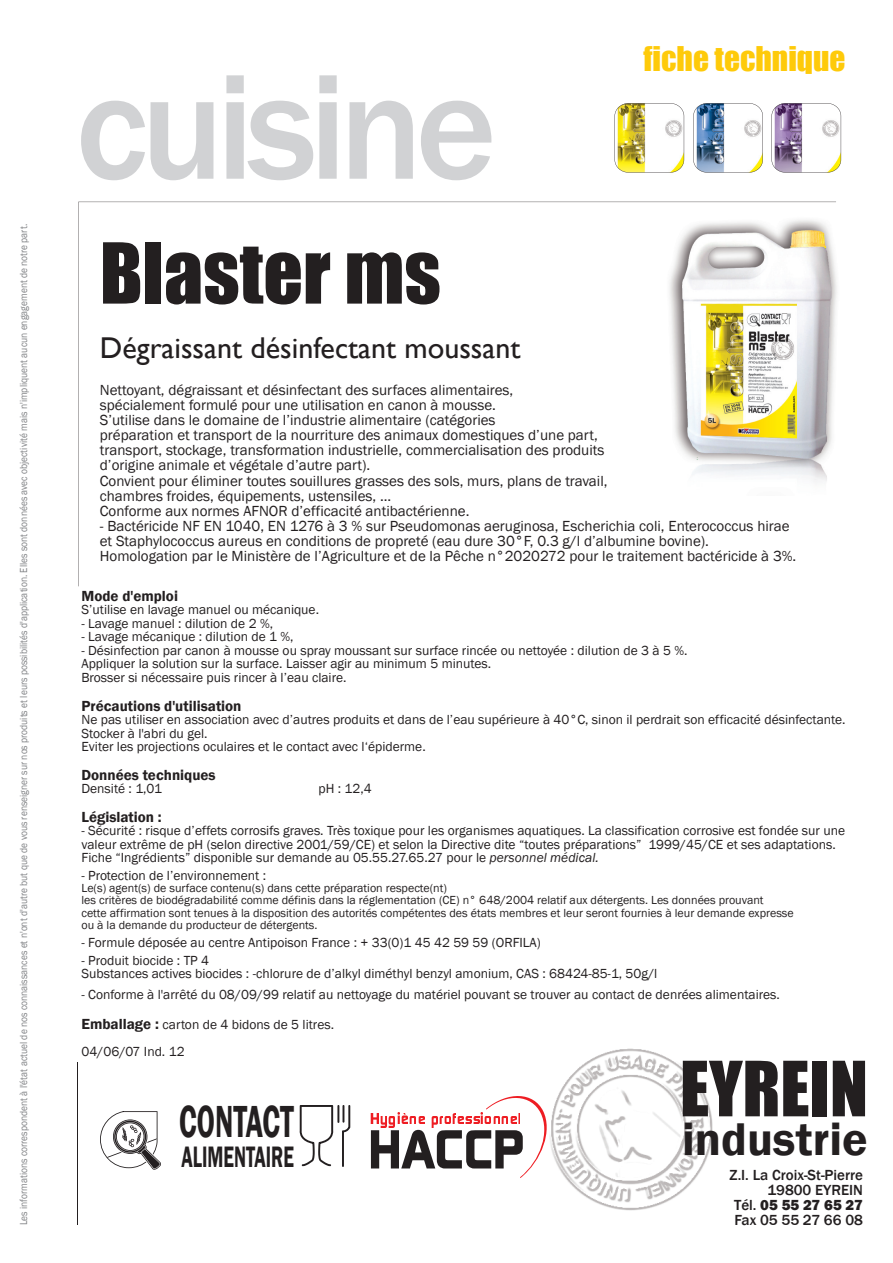
<style>
.page{position:relative;width:893px;height:1263px;background:#fff}
.page>*{position:absolute;margin:0;border:0;box-sizing:border-box;transform-origin:0 0}
.t1{font:500 155.1px "Franklin Gothic";letter-spacing:-.05em;color:#d1d2d4}
.t2{font:77.55px "Impact";color:#231f20}
.t3{font:70.35px "Impact";color:#231f20}
.t4{font:600 47.1px "Franklin Gothic";color:#231f20}
.t5{font:600 46.2px "Franklin Gothic";color:#231f20;scale:.61 1}
.t6{font:31.2px "Impact";color:#feca0a}
.t7{font:600 30.45px "Franklin Gothic";color:#231f20;scale:.61 1}
.t8{font:30px "Gill Sans";color:#231f20}
.t9{font:15px/15px "Franklin Gothic";color:#231f20}
.t10{font:600 15px "Franklin Gothic";color:#231f20}
.t11{font:500 15px/15px "Franklin Gothic";color:#231f20;text-align:right}
.t12{font:13.5px/13.5px "Franklin Gothic";color:#231f20}
.t13{font:12px/12px "Franklin Gothic";color:#231f20}
.t14{font:10.5px "Franklin Gothic";color:#808285;scale:.9 1}
.s1{font-style:italic}
.s2{font-weight:600;font-size:15px}
.s3{font-weight:800}
</style>
<div class="page">
<img style="left:552px;top:1048px;width:161px;height:163px">
<svg style="left:78px;top:202px;width:758px;height:384px"></svg>
<hr style="left:78px;top:1062px;width:1px;height:163px;background:#231f20">
<img style="left:614px;top:103px;width:70px;height:70px">
<svg style="left:693px;top:103px;width:69px;height:70px"></svg>
<svg style="left:771px;top:103px;width:70px;height:70px"></svg>
<svg style="left:300px;top:1105px;width:50px;height:62px"></svg>
<svg style="left:371px;top:1096px;width:181px;height:82px"></svg>
<svg style="left:100px;top:1111px;width:61px;height:59px"></svg>
<p class="t14" style="left:19px;top:1225px;width:1114px;rotate:-90deg">Les informations correspondent à l'état actuel de nos connaissances et n'ont d'autre but que de vous renseigner sur nos produits et leurs possibilités d'application. Elles sont données avec objectivité mais n'impliquent aucun engagement de notre part.</p>
<h1 class="t1" style="left:76px;top:34px;width:422px">cuisine</h1>
<h3 class="t6" style="left:643px;top:46px;width:203px">fiche technique</h3>
<h2 class="t2" style="left:100px;top:242px;width:342px">Blaster ms</h2>
<h3 class="t8" style="left:100px;top:335px;width:422px">Dégraissant désinfectant moussant</h3>
<p class="t9" style="left:100px;top:384px;width:509px">Nettoyant, dégraissant et désinfectant des surfaces alimentaires,<br>spécialement formulé pour une utilisation en canon à mousse.<br>S’utilise dans le domaine de l’industrie alimentaire (catégories<br>préparation et transport de la nourriture des animaux domestiques d’une part, transport, stockage, transformation industrielle, commercialisation des produits d’origine animale et végétale d’autre part).<br>Convient pour éliminer toutes souillures grasses des sols, murs, plans de travail, chambres froides, équipements, ustensiles, ...<br>Conforme aux normes AFNOR d’efficacité antibactérienne.</p>
<p class="t9" style="left:100px;top:519px;width:698px">- Bactéricide NF EN 1040, EN 1276 à 3 % sur Pseudomonas aeruginosa, Escherichia coli, Enterococcus hirae et Staphylococcus aureus en conditions de propreté (eau dure 30°F, 0.3 g/l d’albumine bovine).<br>Homologation par le Ministère de l’Agriculture et de la Pêche n°2020272 pour le traitement bactéricide à 3%.</p>
<p class="t10" style="left:81px;top:590px;width:98px">Mode d'emploi</p>
<p class="t12" style="left:81px;top:604px;width:239px">S’utilise en lavage manuel ou mécanique.</p>
<p class="t12" style="left:81px;top:617px;width:193px">- Lavage manuel : dilution de 2 %,</p>
<p class="t12" style="left:81px;top:631px;width:214px">- Lavage mécanique : dilution de 1 %,</p>
<p class="t12" style="left:81px;top:644px;width:607px">- Désinfection par canon à mousse ou spray moussant sur surface rincée ou nettoyée : dilution de 3 à 5 %.<br>Appliquer la solution sur la surface. Laisser agir au minimum 5 minutes.<br>Brosser si nécessaire puis rincer à l’eau claire.</p>
<p class="t10" style="left:81px;top:699px;width:162px">Précautions d'utilisation</p>
<p class="t12" style="left:81px;top:714px;width:765px">Ne pas utiliser en association avec d’autres produits et dans de l’eau supérieure à 40°C, sinon il perdrait son efficacité désinfectante.<br>Stocker à l'abri du gel.<br>Eviter les projections oculaires et le contact avec l‘épiderme.</p>
<p class="t10" style="left:81px;top:768px;width:136px">Données techniques</p>
<p class="t12" style="left:81px;top:783px;width:82px">Densité : 1,01</p>
<p class="t12" style="left:318px;top:783px;width:55px">pH : 12,4</p>
<p class="t10" style="left:81px;top:811px;width:82px">Législation :</p>
<p class="t12" style="left:81px;top:825px;width:765px">- Sécurité : risque d’effets corrosifs graves. Très toxique pour les organismes aquatiques. La classification corrosive est fondée sur une valeur extrême de pH (selon directive 2001/59/CE) et selon la Directive dite “toutes préparations” 1999/45/CE et ses adaptations.<br>Fiche “Ingrédients” disponible sur demande au 05.55.27.65.27 pour le <span class="s1">personnel médical.</span></p>
<p class="t12" style="left:81px;top:870px;width:186px">- Protection de l’environnement :</p>
<p class="t13" style="left:81px;top:883px;width:713px">Le(s) agent(s) de surface contenu(s) dans cette préparation respecte(nt)<br>les critères de biodégradabilité comme définis dans la réglementation (CE) n° 648/2004 relatif aux détergents. Les données prouvant<br>cette affirmation sont tenues à la disposition des autorités compétentes des états membres et leur seront fournies à leur demande expresse ou à la demande du producteur de détergents.</p>
<p class="t12" style="left:81px;top:936px;width:461px">- Formule déposée au centre Antipoison France : + 33(0)1 45 42 59 59 (ORFILA)</p>
<p class="t12" style="left:81px;top:954px;width:577px">- Produit biocide : TP 4<br>Substances actives biocides : -chlorure de d’alkyl diméthyl benzyl amonium, CAS : 68424-85-1, 50g/l</p>
<p class="t12" style="left:81px;top:989px;width:700px">- Conforme à l'arrêté du 08/09/99 relatif au nettoyage du matériel pouvant se trouver au contact de denrées alimentaires.</p>
<p class="t12" style="left:81px;top:1012px;width:254px;line-height:27px"><span class="s2">Emballage :</span> carton de 4 bidons de 5 litres.<br>04/06/07 Ind. 12</p>
<h3 class="t3" style="left:680px;top:1061px;width:189px">EYREIN</h3>
<h3 class="t4" style="left:682px;top:1120px;width:187px">industrie</h3>
<p class="t11" style="left:729px;top:1167px;width:135px">Z.I. La Croix-St-Pierre<br>19800 EYREIN<br>Tél. <span class="s3">05 55 27 65 27<br></span>Fax 05 55 27 66 08</p>
<h3 class="t5" style="left:179px;top:1102px;width:190px">CONTACT</h3>
<h3 class="t7" style="left:181px;top:1144px;width:186px">ALIMENTAIRE</h3>
</div>
